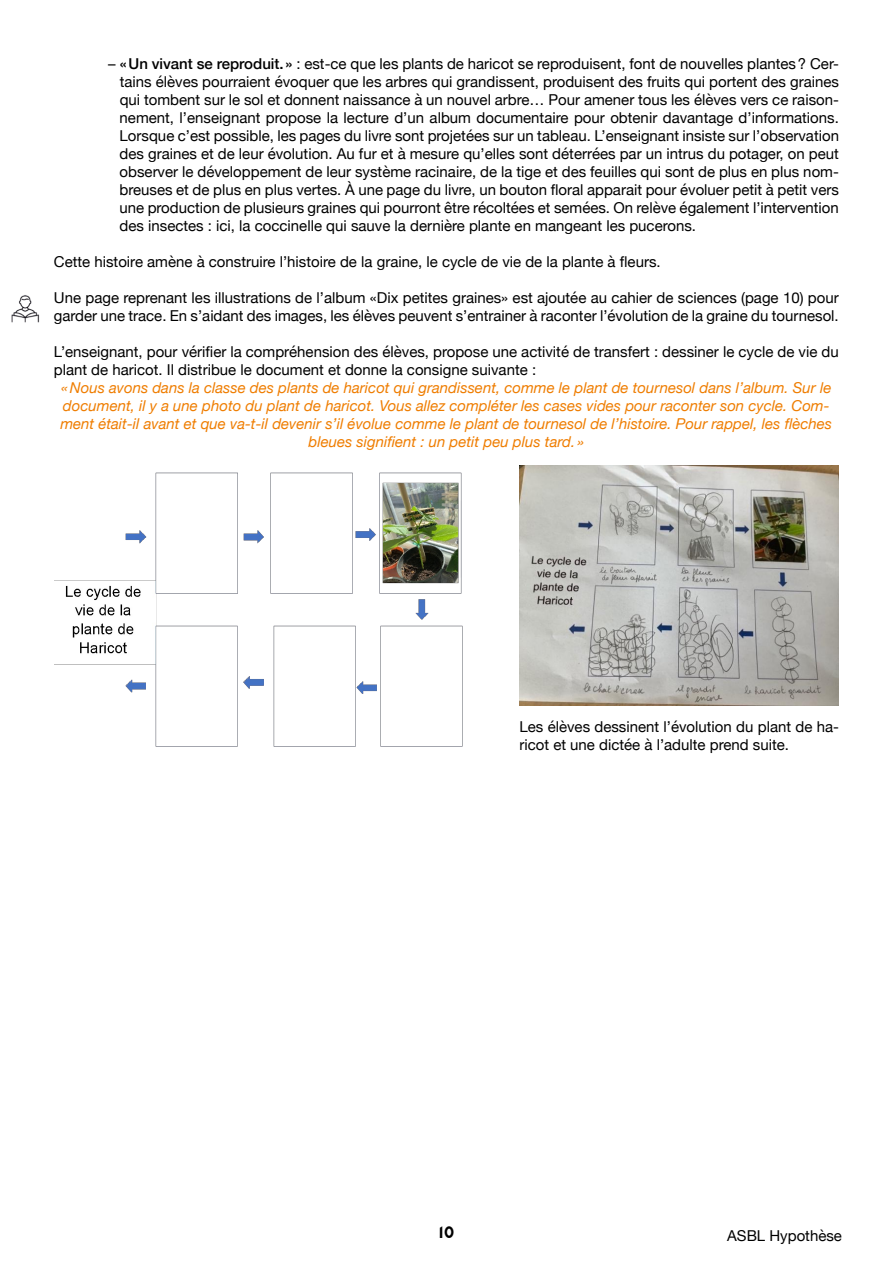
<style>
.page{position:relative;width:893px;height:1263px;background:#fff}
.page>*{position:absolute;margin:0;border:0;box-sizing:border-box;transform-origin:0 0}
.t1{font:15px/18px "Helvetica Neue";color:#000}
.t2{font:italic 15px/18px "Helvetica Neue";color:#ef7d00;text-align:center}
.t3{font:15px "Antraste";color:#000}
.s1{font-weight:500}
</style>
<div class="page">
<img style="left:11px;top:295px;width:29px;height:28px">
<img style="left:54px;top:472px;width:409px;height:275px">
<img style="left:519px;top:466px;width:320px;height:240px">
<p class="t1" style="left:120px;top:55px;width:721px;text-align:justify;text-indent:-12px">– <span class="s1">«Un vivant se reproduit. »</span> : est-ce que les plants de haricot se reproduisent, font de nouvelles plantes? Cer&shy;tains élèves pourraient évoquer que les arbres qui grandissent, produisent des fruits qui portent des graines qui tombent sur le sol et donnent naissance à un nouvel arbre… Pour amener tous les élèves vers ce raison&shy;nement, l’enseignant propose la lecture d’un album documentaire pour obtenir davantage d’informations.<br>Lorsque c’est possible, les pages du livre sont projetées sur un tableau. L’enseignant insiste sur l’observation des graines et de leur évolution. Au fur et à mesure qu’elles sont déterrées par un intrus du potager, on peut observer le développement de leur système racinaire, de la tige et des feuilles qui sont de plus en plus nom&shy;breuses et de plus en plus vertes. À une page du livre, un bouton floral apparait pour évoluer petit à petit vers une production de plusieurs graines qui pourront être récoltées et semées. On relève également l’intervention des insectes : ici, la coccinelle qui sauve la dernière plante en mangeant les pucerons.</p>
<p class="t1" style="left:54px;top:253px;width:608px">Cette histoire amène à construire l’histoire de la graine, le cycle de vie de la plante à fleurs.</p>
<p class="t1" style="left:54px;top:289px;width:786px">Une page reprenant les illustrations de l’album «Dix petites graines» est ajoutée au cahier de sciences (page 10) pour garder une trace. En s’aidant des images, les élèves peuvent s’entrainer à raconter l’évolution de la graine du tournesol.</p>
<p class="t1" style="left:54px;top:343px;width:786px">L’enseignant, pour vérifier la compréhension des élèves, propose une activité de transfert : dessiner le cycle de vie du plant de haricot. Il distribue le document et donne la consigne suivante :</p>
<p class="t2" style="left:60px;top:379px;width:773px">«Nous avons dans la classe des plants de haricot qui grandissent, comme le plant de tournesol dans l’album. Sur le document, il y a une photo du plant de haricot. Vous allez compléter les cases vides pour raconter son cycle. Com&shy;ment était-il avant et que va-t-il devenir s’il évolue comme le plant de tournesol de l’histoire. Pour rappel, les flèches bleues signifient : un petit peu plus tard. »</p>
<p class="t1" style="left:519px;top:718px;width:321px">Les élèves dessinent l’évolution du plant de ha&shy;ricot et une dictée à l’adulte prend suite.</p>
<p class="t3" style="left:438px;top:1222px;width:18px">10</p>
<p class="t1" style="left:727px;top:1228px;width:116px">ASBL Hypothèse</p>
</div>
